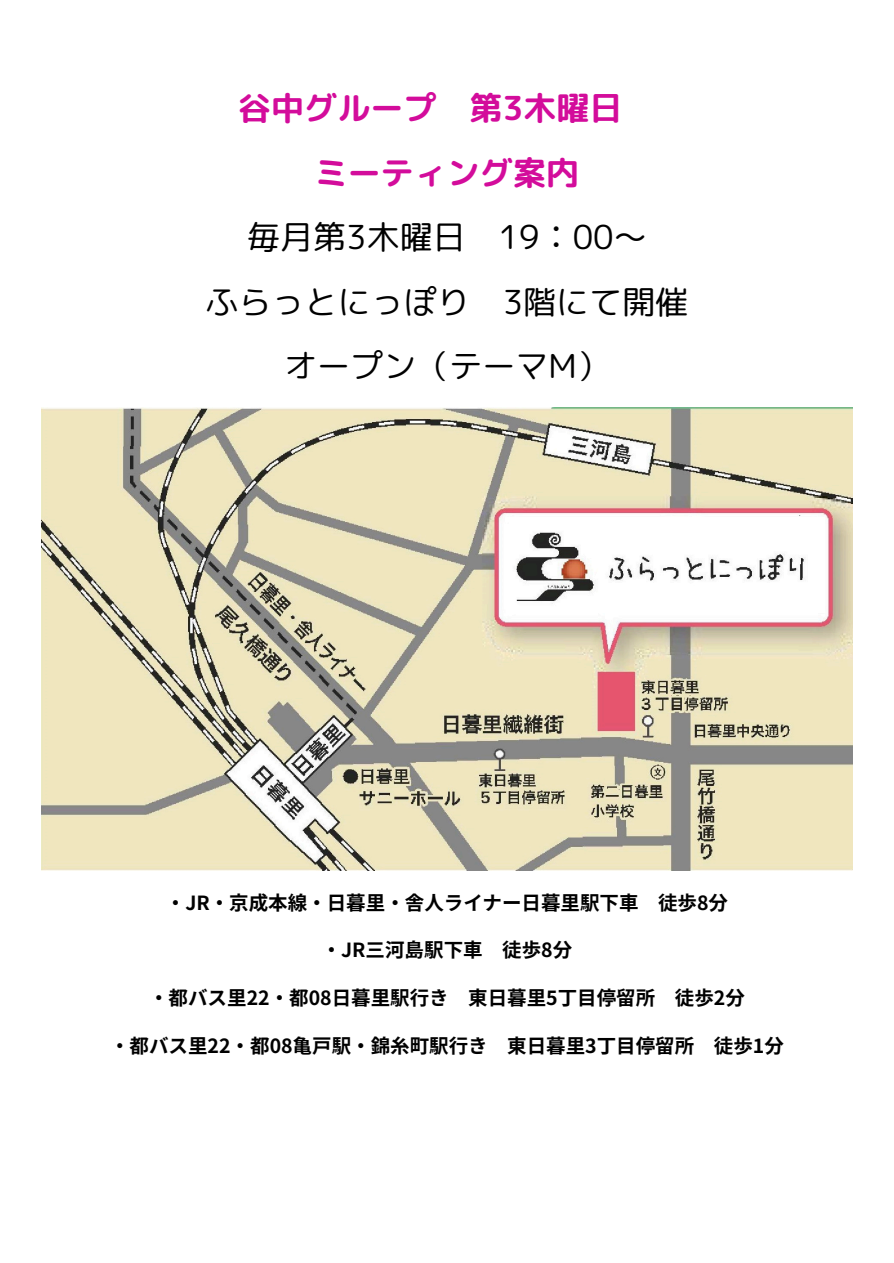
<style>
.page{position:relative;width:894px;height:1263px;background:#fff}
.page>*{position:absolute;margin:0;border:0;box-sizing:border-box;transform-origin:0 0}
.t1{font:33px "rounded mplus 1 p regular";color:#000}
.t2{font:33px "rounded mplus 1 p bold";color:#d30c9b}
.t3{font:700 19.5px "Noto Sans JP";color:#000}
.s1{font-family:"Noto Sans CJ Ksc"}
</style>
<div class="page">
<img style="left:42px;top:407px;width:810px;height:464px">
<h1 class="t2" style="left:238px;top:85px;width:386px">谷中グループ 第3木曜日</h1>
<h1 class="t2" style="left:315px;top:149px;width:265px">ミーティング案内</h1>
<h2 class="t1" style="left:247px;top:213px;width:401px">毎月第3木曜日 19<span class="s1">∶</span>00〜</h2>
<h2 class="t1" style="left:205px;top:278px;width:484px">ふらっとにっぽり 3階にて開催</h2>
<h2 class="t1" style="left:284px;top:343px;width:327px">オープン（テーマM）</h2>
<p class="t3" style="left:166px;top:888px;width:563px">・JR・京成本線・日暮里・舎人ライナー日暮里駅下車 徒歩8分</p>
<p class="t3" style="left:321px;top:935px;width:252px">・JR三河島駅下車 徒歩8分</p>
<p class="t3" style="left:149px;top:982px;width:597px">・都バス里22・都08日暮里駅行き 東日暮里5丁目停留所 徒歩2分</p>
<p class="t3" style="left:110px;top:1030px;width:675px">・都バス里22・都08亀戸駅・錦糸町駅行き 東日暮里3丁目停留所 徒歩1分</p>
</div>
